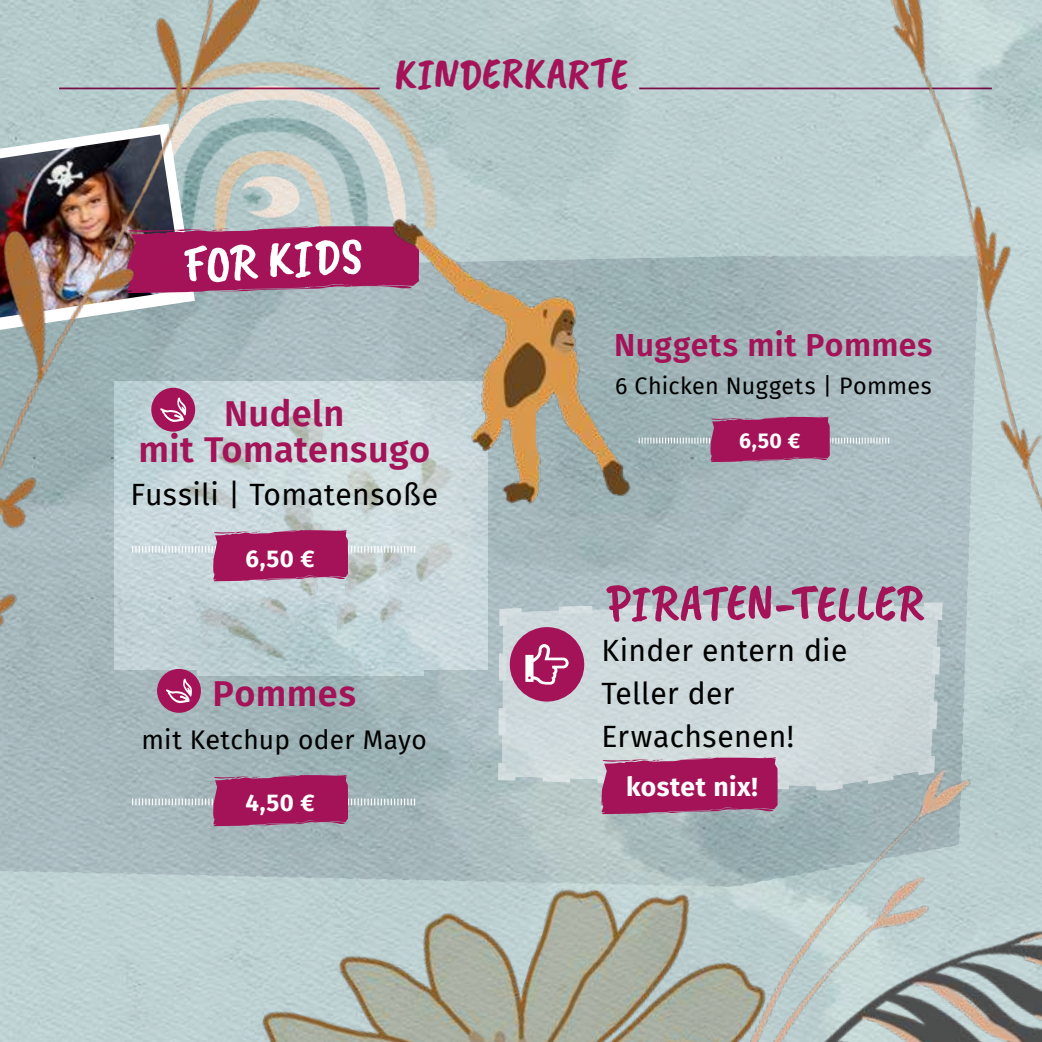
<style>
.page{position:relative;width:1042px;height:1042px;background:#fff}
.page>*{position:absolute;margin:0;border:0;box-sizing:border-box;transform-origin:0 0}
.t1{font:51.62px "Caveat Brush";color:#a41358}
.t2{font:51.62px "Caveat Brush";color:#fff}
.t3{font:44.45px "Caveat Brush";letter-spacing:.01em;color:#a41358}
.t4{font:600 36.05px/35.5px "Fira Sans";letter-spacing:.01em;color:#a41358;text-align:center}
.t5{font:600 31.85px "Fira Sans";letter-spacing:.015em;color:#a41358}
.t6{font:30.1px/43.2px "Fira Sans";letter-spacing:.01em;color:#000}
.t7{font:700 26.43px "Fira Sans";letter-spacing:.015em;color:#fff}
.t8{font:26.25px "Fira Sans";letter-spacing:.015em;color:#000}
.t9{font:700 23.97px "Fira Sans";color:#fff}
.t10{font:23.28px "Fira Sans";letter-spacing:.015em;color:#000}
.t11{font:700 21.35px "Fira Sans";color:#fff}
</style>
<div class="page">
<img style="left:318px;top:44px;width:148px;height:161px">
<hr style="left:59px;top:88px;width:321px;height:1px;background:#a41358">
<hr style="left:639px;top:88px;width:353px;height:1px;background:#a41358">
<svg style="left:318px;top:254px;width:502px;height:474px;background:#adbfc3"></svg>
<svg style="left:318px;top:124px;width:101px;height:206px;background:#b39dac"></svg>
<img style="left:0;top:0;width:318px;height:1042px">
<img style="left:380px;top:205px;width:256px;height:313px">
<svg style="left:496px;top:601px;width:324px;height:127px;background:#cad5d9"></svg>
<div style="left:510px;top:627px;width:74px;height:74px;background:#a41358;border-radius:50%"></div>
<svg style="left:525px;top:644px;width:43px;height:40px"></svg>
<svg style="left:132px;top:529px;width:283px;height:52px;background:#b983a2"></svg>
<div style="left:151px;top:388px;width:44px;height:44px;background:#a41358;border-radius:50%"></div>
<svg style="left:160px;top:397px;width:27px;height:25px"></svg>
<svg style="left:132px;top:774px;width:77px;height:52px;background:#abbbc0"></svg>
<div style="left:157px;top:669px;width:44px;height:44px;background:#a41358;border-radius:50%"></div>
<svg style="left:166px;top:678px;width:26px;height:25px"></svg>
<img style="left:698px;top:655px;width:344px;height:387px">
<img style="left:209px;top:728px;width:637px;height:314px">
<img style="left:820px;top:0;width:222px;height:826px">
<svg style="left:638px;top:416px;width:251px;height:46px;background:#a57291"></svg>
<h2 class="t3" style="left:394px;top:48px;width:235px">KINDERKARTE</h2>
<h1 class="t2" style="left:181px;top:235px;width:182px;rotate:-3deg">FOR KIDS</h1>
<p class="t4" style="left:138px;top:398px;width:293px">Nudeln<br>mit Tomatensugo</p>
<p class="t6" style="left:130px;top:472px;width:309px">Fussili | Tomatensoße</p>
<p class="t9" style="left:246px;top:547px;width:71px">6,50 €</p>
<p class="t4" style="left:213px;top:677px;width:145px">Pommes</p>
<p class="t8" style="left:142px;top:720px;width:287px">mit Ketchup oder Mayo</p>
<p class="t9" style="left:246px;top:791px;width:71px">4,50 €</p>
<p class="t5" style="left:614px;top:329px;width:320px">Nuggets mit Pommes</p>
<p class="t10" style="left:615px;top:368px;width:318px">6 Chicken Nuggets | Pommes</p>
<p class="t11" style="left:739px;top:431px;width:63px">6,50 €</p>
<h1 class="t1" style="left:606px;top:573px;width:318px">PIRATEN-TELLER</h1>
<p class="t6" style="left:601px;top:628px;width:248px">Kinder entern die<br>Teller der<br>Erwachsenen!</p>
<p class="t7" style="left:626px;top:774px;width:133px">kostet nix!</p>
</div>
